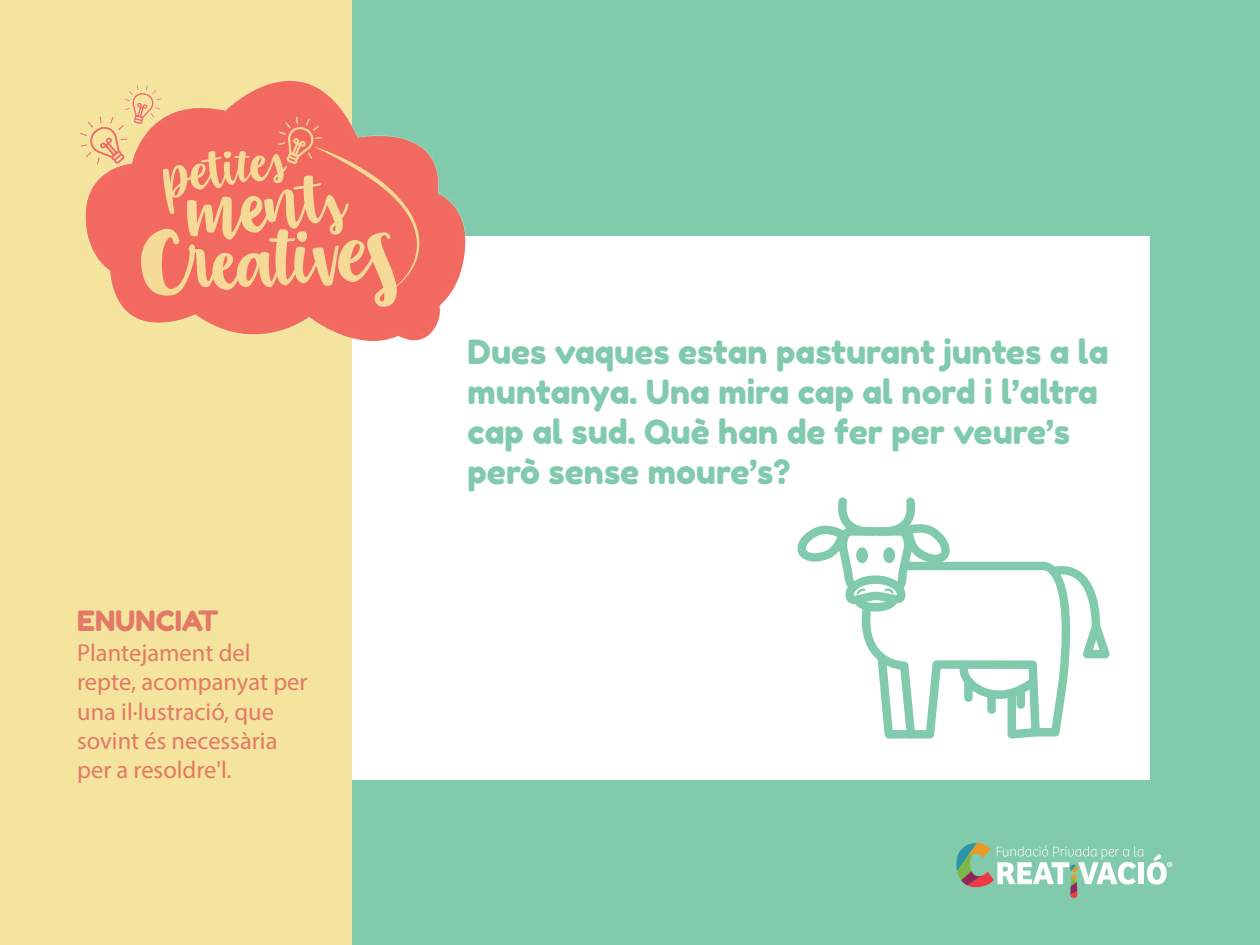
<style>
.page{position:relative;width:1260px;height:945px;background:#81cbac}
.page>*{position:absolute;margin:0;border:0;box-sizing:border-box;transform-origin:0 0}
.t1{font:33.25px/39.9px "Fredoka One";color:#81cbac}
.t2{font:28px "Fredoka One";color:#e37966}
.t3{font:24.5px/29.4px "Myriad Pro";color:#e37966}
</style>
<div class="page">
<svg style="left:956px;top:843px;width:216px;height:55px"></svg>
<div style="left:326px;top:236px;width:824px;height:544px;background:#fff"></div>
<div style="left:0;top:0;width:352px;height:945px;background:#f4e49d"></div>
<img style="left:79px;top:80px;width:387px;height:261px">
<svg style="left:797px;top:497px;width:313px;height:242px"></svg>
<p class="t2" style="left:77px;top:604px;width:143px">ENUNCIAT</p>
<p class="t3" style="left:77px;top:638px;width:232px">Plantejament del repte, acompanyat per una il·lustració, que sovint és necessària per a resoldre'l.</p>
<p class="t1" style="left:468px;top:332px;width:643px">Dues vaques estan pasturant juntes a la muntanya. Una mira cap al nord i l’altra cap al sud. Què han de fer per veure’s però sense moure’s?</p>
</div>
